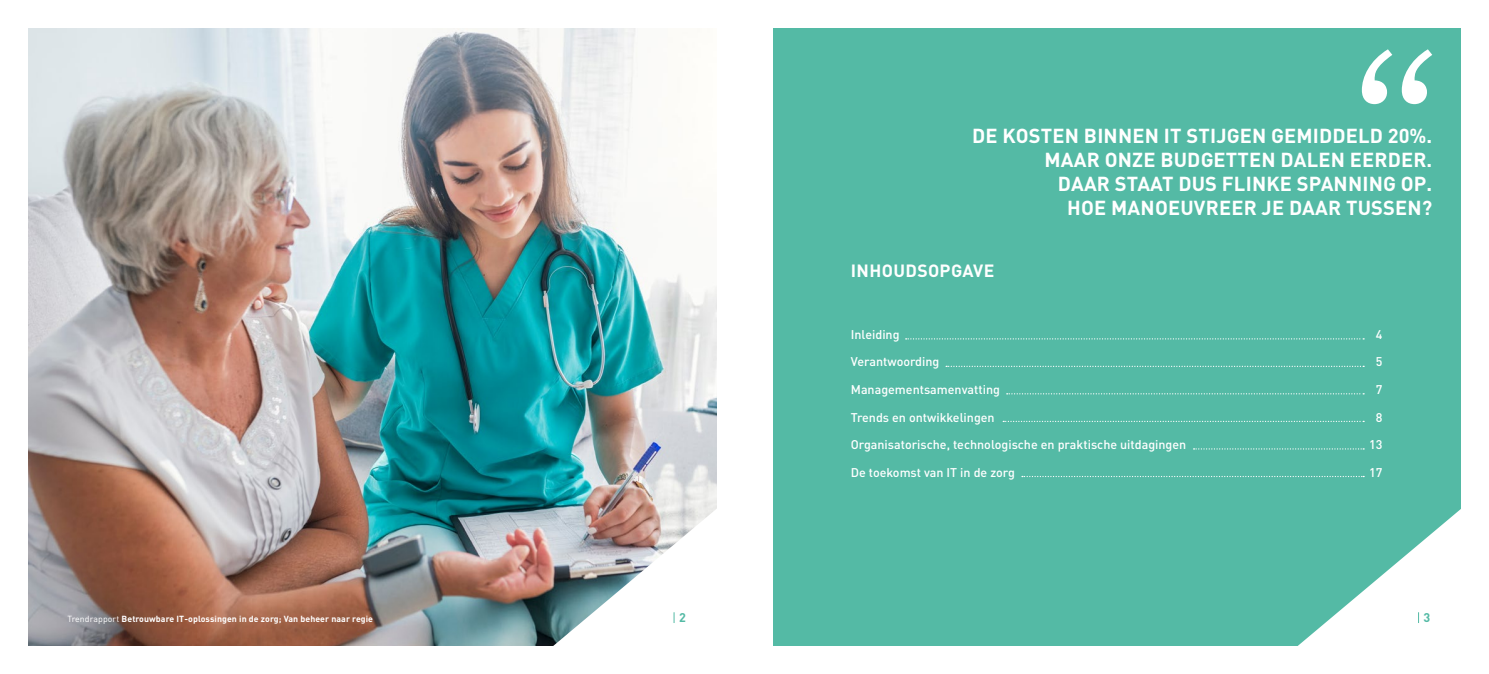
<style>
.page{position:relative;width:1489px;height:674px;background:#fff}
.page>*{position:absolute;margin:0;border:0;box-sizing:border-box;transform-origin:0 0}
.t1{font:700 20px/24px "DIN Pro";letter-spacing:.01em;color:#fff;text-align:right}
.t2{font:700 17.5px "DIN Pro";letter-spacing:.02em;color:#fff}
.t3{font:500 12.5px "DIN Pro";color:#fff}
.t4{font:700 12.5px "DIN Pro";color:#54baa5}
.t5{font:700 8.75px "DIN Pro";letter-spacing:.01em;color:#fff}
.s1{font-weight:400}
</style>
<div class="page">
<img style="left:28px;top:28px;width:688px;height:617px">
<img style="left:520px;top:488px;width:328px;height:158px">
<div style="left:772px;top:28px;width:688px;height:617px;background:#54baa5"></div>
<svg style="left:1264px;top:488px;width:197px;height:158px"></svg>
<svg style="left:1361px;top:49px;width:70px;height:55px"></svg>
<svg style="left:905px;top:338px;width:458px;height:1px"></svg>
<svg style="left:946px;top:365px;width:417px;height:2px"></svg>
<svg style="left:1006px;top:393px;width:357px;height:1px"></svg>
<svg style="left:1003px;top:420px;width:360px;height:2px"></svg>
<svg style="left:1193px;top:448px;width:170px;height:1px"></svg>
<svg style="left:1021px;top:475px;width:342px;height:2px"></svg>
<hr style="left:744px;top:0;width:1px;height:673px;background:#bcbcbc">
<h1 class="t1" style="left:972px;top:123px;width:461px">DE KOSTEN BINNEN IT STIJGEN GEMIDDELD 20%.<br>MAAR ONZE BUDGETTEN DALEN EERDER.<br>DAAR STAAT DUS FLINKE SPANNING OP.<br>HOE MANOEUVREER JE DAAR TUSSEN?</h1>
<h2 class="t2" style="left:850px;top:259px;width:145px">INHOUDSOPGAVE</h2>
<p class="t3" style="left:850px;top:324px;width:50px">Inleiding</p>
<p class="t3" style="left:1375px;top:324px;width:8px">4</p>
<p class="t3" style="left:850px;top:351px;width:90px">Verantwoording</p>
<p class="t3" style="left:1375px;top:351px;width:8px">5</p>
<p class="t3" style="left:850px;top:379px;width:151px">Managementsamenvatting</p>
<p class="t3" style="left:1375px;top:379px;width:8px">7</p>
<p class="t3" style="left:850px;top:406px;width:145px">Trends en ontwikkelingen</p>
<p class="t3" style="left:1375px;top:406px;width:8px">8</p>
<p class="t3" style="left:850px;top:434px;width:337px">Organisatorische, technologische en praktische uitdagingen</p>
<p class="t3" style="left:1369px;top:434px;width:15px">13</p>
<p class="t3" style="left:850px;top:461px;width:165px">De toekomst van IT in de zorg</p>
<p class="t3" style="left:1369px;top:461px;width:15px">17</p>
<p class="t5" style="left:67px;top:612px;width:307px"><span class="s1">Trendrapport</span> Betrouwbare IT-oplossingen in de zorg; Van beheer naar regie</p>
<p class="t4" style="left:679px;top:608px;width:8px">2</p>
<p class="t4" style="left:1423px;top:608px;width:8px">3</p>
</div>
